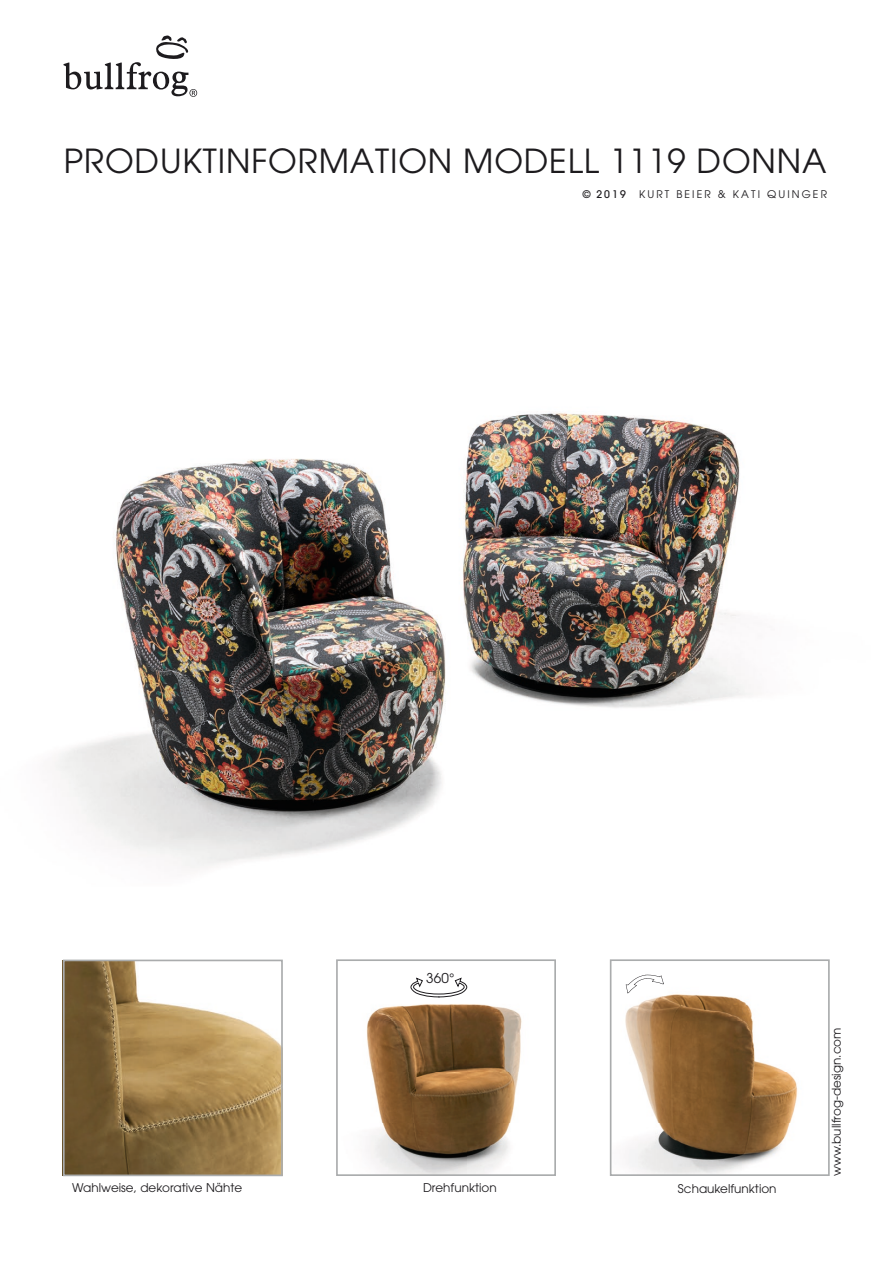
<style>
.page{position:relative;width:893px;height:1263px;background:#fff}
.page>*{position:absolute;margin:0;border:0;box-sizing:border-box;transform-origin:0 0}
.t1{font:33px "ITC Avant Garde Pro";letter-spacing:.025em;color:#1d1b1e}
.t2{font:13.5px "ITC Avant Garde Pro";color:#1d1b1e}
.t3{font:12px "ITC Avant Garde Pro";color:#1d1b1e}
.t4{font:10.5px "ITC Avant Garde Pro";letter-spacing:.2em;color:#1d1b1e}
.t5{font:500 10.5px "ITC Avant Garde Pro";color:#1d1b1e}
</style>
<div class="page">
<img style="left:625px;top:984px;width:173px;height:189px">
<img style="left:66px;top:962px;width:214px;height:211px">
<img style="left:366px;top:986px;width:156px;height:187px">
<div style="left:63px;top:959px;width:220px;height:217px;border:2px solid #aaacad"></div>
<img style="left:55px;top:412px;width:696px;height:456px">
<svg style="left:626px;top:975px;width:38px;height:18px"></svg>
<hr style="left:645px;top:974px;width:15px;height:3px;background:#1d1b1e">
<svg style="left:64px;top:35px;width:133px;height:62px"></svg>
<svg style="left:410px;top:977px;width:57px;height:20px"></svg>
<div style="left:336px;top:959px;width:220px;height:217px;border:2px solid #aaacad"></div>
<div style="left:610px;top:959px;width:220px;height:217px;border:2px solid #aaacad"></div>
<h1 class="t1" style="left:64px;top:141px;width:764px">PRODUKTINFORMATION MODELL 1119 DONNA</h1>
<p class="t5" style="left:582px;top:188px;width:45px">© 2019</p>
<p class="t4" style="left:639px;top:188px;width:189px">KURT BEIER &amp; KATI QUINGER</p>
<p class="t2" style="left:426px;top:969px;width:30px">360°</p>
<p class="t3" style="left:72px;top:1180px;width:172px">Wahlweise, dekorative Nähte</p>
<p class="t3" style="left:423px;top:1180px;width:75px">Drehfunktion</p>
<p class="t3" style="left:678px;top:1181px;width:100px">Schaukelfunktion</p>
<p class="t3" style="left:829px;top:1176px;width:150px;rotate:-90deg">www.bullfrog-design.com</p>
</div>
